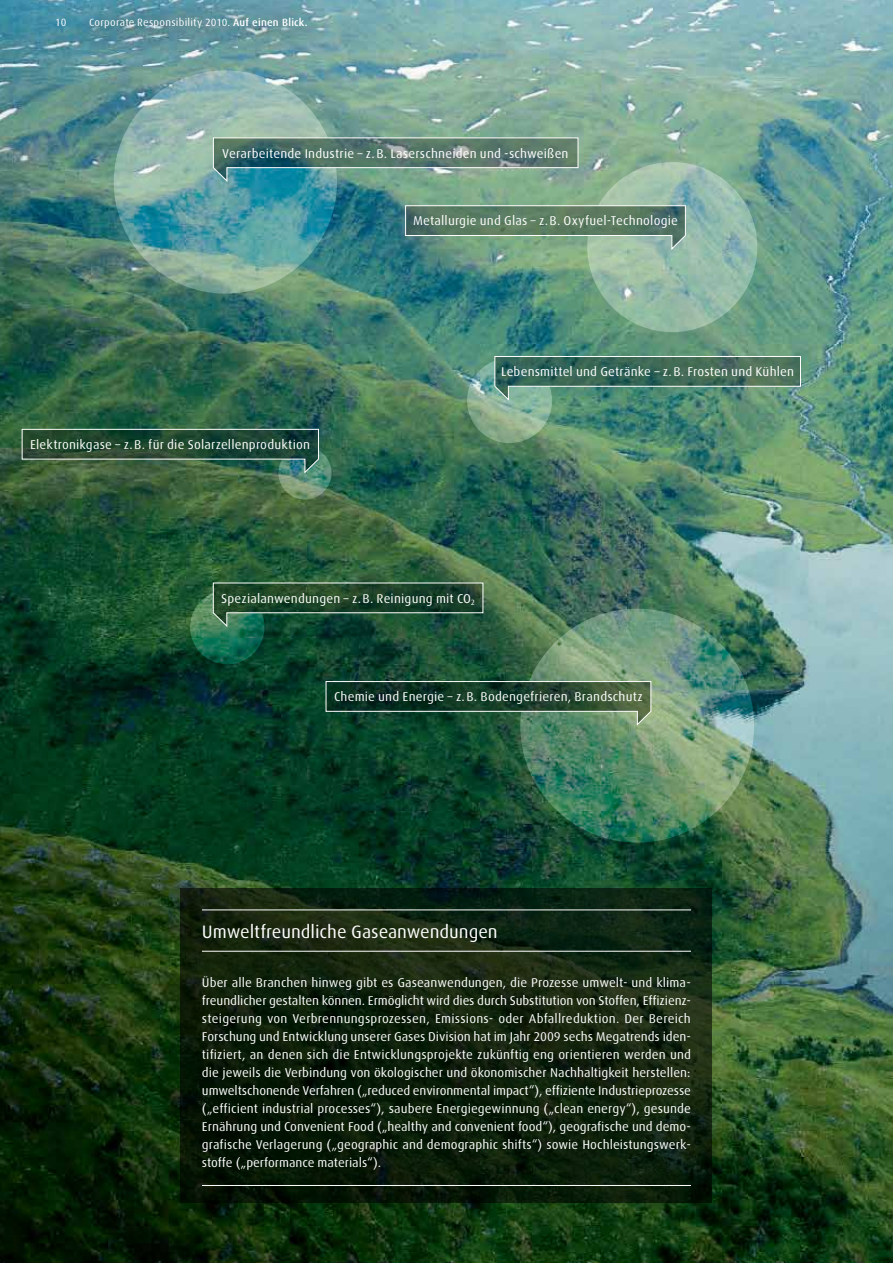
<style>
.page{position:relative;width:893px;height:1263px;background:#fff}
.page>*{position:absolute;margin:0;border:0;box-sizing:border-box;transform-origin:0 0}
.t1{font:18px "Linde Dax";letter-spacing:-.005em;color:#fff}
.t2{font:12.75px/18px "Linde Dax";letter-spacing:.005em;color:#fff}
.t3{font:10.5px "Linde Dax";letter-spacing:.015em;color:#fff}
.s1{font-weight:500}
</style>
<div class="page">
<img style="left:0;top:0;width:893px;height:1263px">
<img style="left:520px;top:609px;width:234px;height:233px">
<img style="left:114px;top:70px;width:223px;height:224px">
<img style="left:467px;top:356px;width:334px;height:87px">
<svg style="left:190px;top:582px;width:294px;height:82px;background:#1e5138"></svg>
<img style="left:21px;top:428px;width:310px;height:71px">
<img style="left:212px;top:137px;width:545px;height:195px">
<svg style="left:325px;top:681px;width:327px;height:46px;background:#2e543e"></svg>
<svg style="left:181px;top:888px;width:531px;height:315px;background:#0f200c"></svg>
<hr style="left:202px;top:909px;width:489px;height:1px;background:#fff">
<hr style="left:202px;top:951px;width:489px;height:1px;background:#fff">
<hr style="left:202px;top:1185px;width:489px;height:1px;background:#fff">
<div style="left:21px;top:0;width:70px;height:52px;background:#000;opacity:.5"></div>
<div style="left:54px;top:0;width:277px;height:54px;background:#000;opacity:.5"></div>
<p class="t3" style="left:55px;top:17px;width:13px">10</p>
<p class="t3" style="left:89px;top:17px;width:220px">Corporate Responsibility 2010. <span class="s1">Auf einen Blick.</span></p>
<p class="t2" style="left:222px;top:144px;width:348px">Verarbeitende Industrie – z.B. Laserschneiden und -schweißen</p>
<p class="t2" style="left:413px;top:212px;width:267px">Metallurgie und Glas – z.B. Oxyfuel-Technologie</p>
<p class="t2" style="left:30px;top:435px;width:282px">Elektronikgase – z.B. für die Solarzellenproduktion</p>
<p class="t2" style="left:501px;top:363px;width:294px">Lebensmittel und Getränke – z.B. Frosten und Kühlen</p>
<p class="t2" style="left:221px;top:589px;width:255px">Spezialanwendungen – z.B. Reinigung mit CO<sub>2</sub></p>
<p class="t2" style="left:334px;top:688px;width:310px">Chemie und Energie – z.B. Bodengefrieren, Brandschutz</p>
<h1 class="t1" style="left:202px;top:922px;width:297px">Umweltfreundliche Gaseanwendungen</h1>
<p class="t2" style="left:202px;top:974px;width:491px">Über alle Branchen hinweg gibt es Gaseanwendungen, die Prozesse umwelt- und klima&shy;freundlicher gestalten können. Ermöglicht wird dies durch Substitution von Stoffen, Effizienz&shy;steigerung von Verbrennungsprozessen, Emissions- oder Abfallreduktion. Der Bereich Forschung und Entwicklung unserer Gases Division hat im Jahr 2009 sechs Megatrends iden&shy;tifiziert, an denen sich die Entwicklungsprojekte zukünftig eng orientieren werden und die jeweils die Verbindung von ökologischer und ökonomischer Nachhaltigkeit herstellen: umweltschonende Verfahren („reduced environmental impact“), effiziente Industrieprozesse („efficient industrial processes“), saubere Energiegewinnung („clean energy“), gesunde Ernährung und Convenient Food („healthy and convenient food“), geografische und demo&shy;grafische Verlagerung („geographic and demographic shifts“) sowie Hochleistungswerk&shy;stoffe („performance materials“).</p>
</div>
